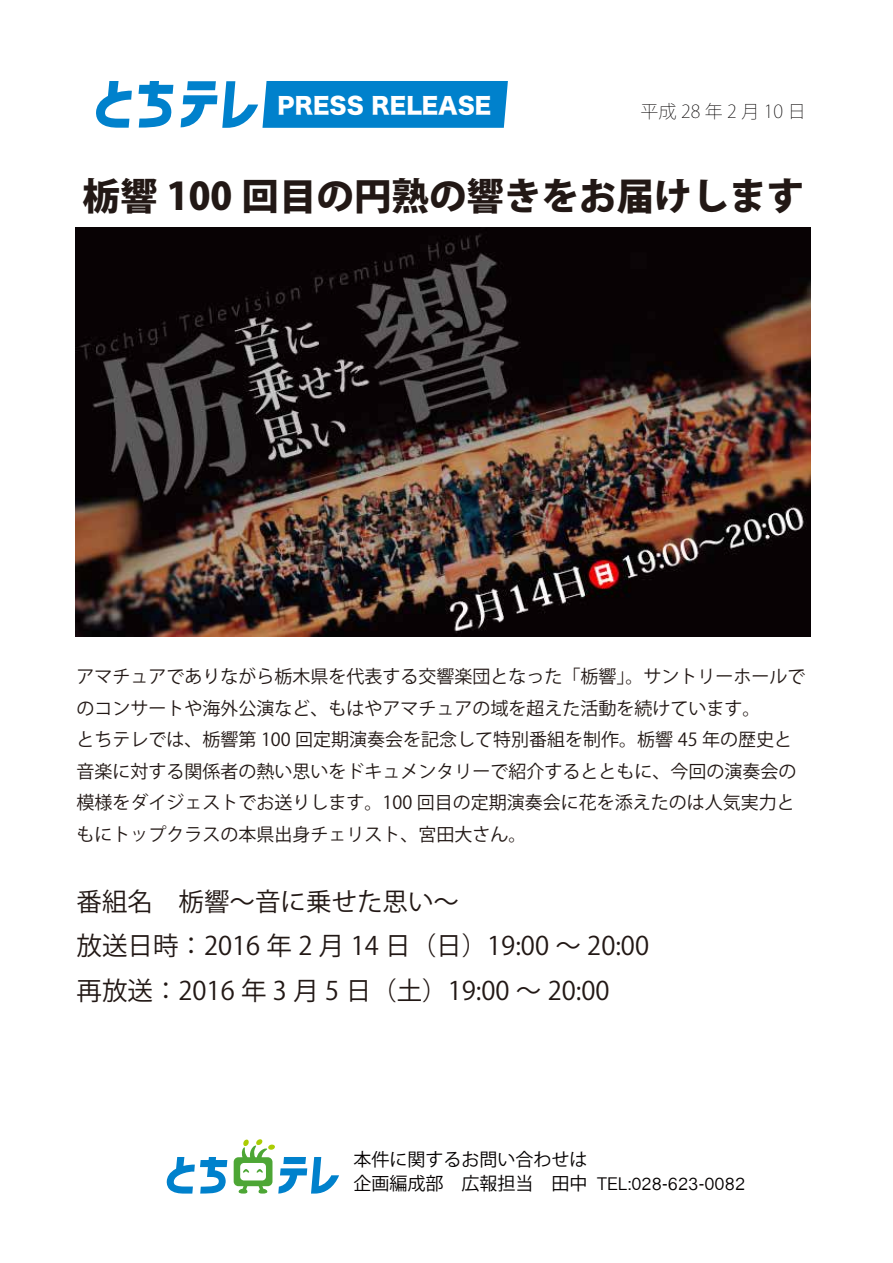
<style>
.page{position:relative;width:893px;height:1263px;background:#fff}
.page>*{position:absolute;margin:0;border:0;box-sizing:border-box;transform-origin:0 0}
.t1{font:800 37.5px "Koz Go Pro";color:#221815}
.t2{font:25.5px/44.7px "Koz Go Pr 6 N";color:#221815}
.t3{font:22.5px "Hira Kaku Std W8";color:#fff}
.t4{font:18px/31.5px "Koz Go Pr 6 N";color:#221815}
.t5{font:18px "Devanagari Sangam MN";color:#040000}
.t6{font:18px "Koz Go Pr 6 N";color:#040000}
.t7{font:200 18px "Koz Go Pro";letter-spacing:.25em;color:#040000}
.s1{font-family:"Koz Go Pr 6 N"}
</style>
<div class="page">
<svg style="left:139px;top:81px;width:34px;height:47px"></svg>
<svg style="left:96px;top:81px;width:36px;height:47px"></svg>
<svg style="left:181px;top:81px;width:327px;height:47px;background:#2a95d4"></svg>
<svg style="left:166px;top:1157px;width:61px;height:36px"></svg>
<svg style="left:234px;top:1139px;width:105px;height:54px"></svg>
<img style="left:75px;top:227px;width:735px;height:410px">
<p class="t3" style="left:278px;top:93px;width:215px">PRESS RELEASE</p>
<p class="t7" style="left:640px;top:99px;width:167px">平成28年2月10日</p>
<h1 class="t1" style="left:82px;top:172px;width:723px">栃響 100 回目の円熟の響きをお届けします</h1>
<p class="t4" style="left:76px;top:661px;width:730px">アマチュアでありながら栃木県を代表する交響楽団となった「栃響」。サントリーホールでのコンサートや海外公演など、もはやアマチュアの域を超えた活動を続けています。<br>とちテレでは、栃響第 100 回定期演奏会を記念して特別番組を制作。栃響 45 年の歴史と音楽に対する関係者の熱い思いをドキュメンタリーで紹介するとともに、今回の演奏会の模様をダイジェストでお送りします。100 回目の定期演奏会に花を添えたのは人気実力ともにトップクラスの本県出身チェリスト、宮田大さん。</p>
<h2 class="t2" style="left:76px;top:879px;width:574px">番組名　栃響～音に乗せた思い～<br>放送日時：2016 年 2 月 14 日（日）19:00 ～ 20:00再放送：2016 年 3 月 5 日（土）19:00 ～ 20:00</h2>
<p class="t6" style="left:354px;top:1149px;width:236px">本件に関するお問い合わせは</p>
<p class="t5" style="left:354px;top:1173px;width:393px"><span class="s1">企画編成部　広報担当　田中</span> TEL:028-623-0082</p>
</div>
